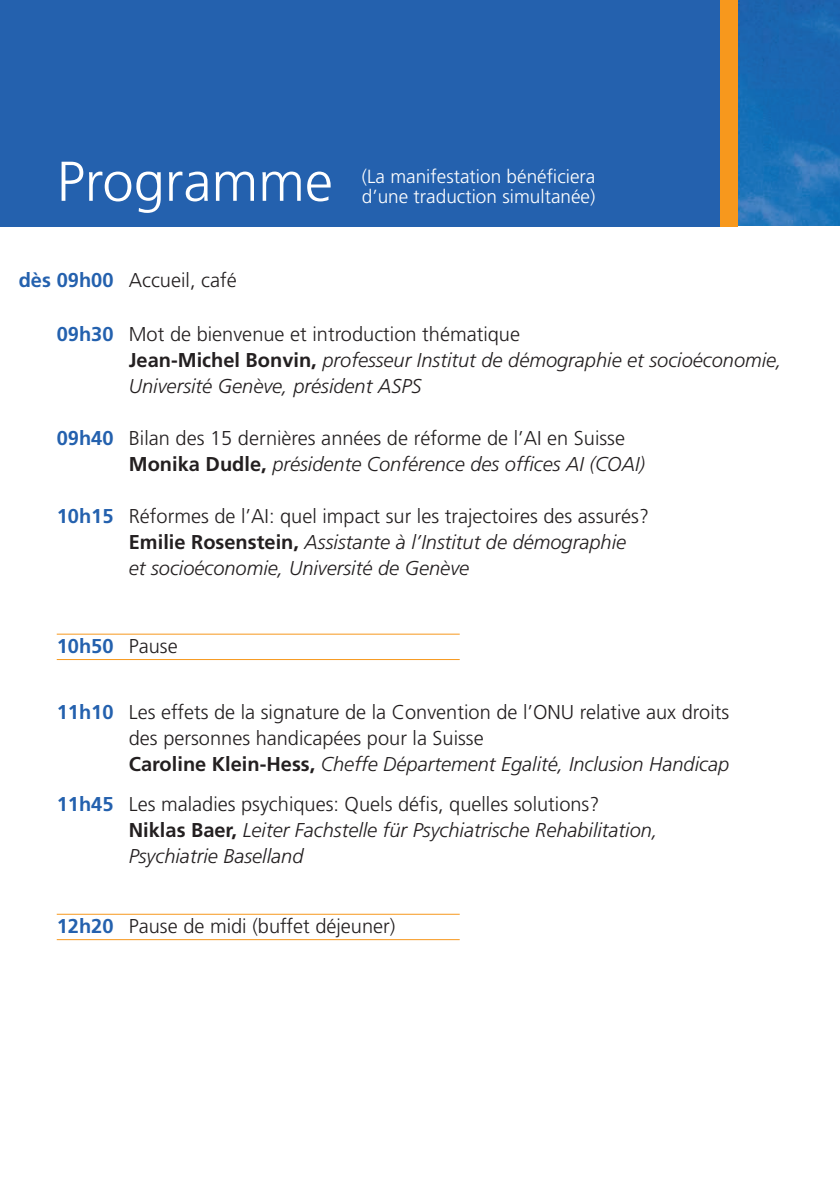
<style>
.page{position:relative;width:840px;height:1191px;background:#fff}
.page>*{position:absolute;margin:0;border:0;box-sizing:border-box;transform-origin:0 0}
.t1{font:300 56px "Frutiger";color:#fff}
.t2{font:italic 300 20px/26px "Frutiger";color:#231f20}
.t3{font:300 20px/26px "Frutiger";color:#231f20}
.t4{font:700 20px "Frutiger";color:#2461ae}
.t5{font:300 19px/20px "Frutiger";color:#fff}
.s1{font-weight:700;color:#2461ae}
.s2{font-weight:700;font-style:normal;color:#2461ae}
.s3{font-style:normal}
.s4{font-weight:700;font-style:normal}
.s5{font-weight:700}
.s6{font-style:italic}
.s7{font-weight:300;color:#231f20}
</style>
<div class="page">
<img style="left:737px;top:0;width:102px;height:227px">
<div style="left:0;top:0;width:731px;height:227px;background:#2461ae"></div>
<div style="left:720px;top:0;width:17px;height:227px;background:#f7981d"></div>
<hr style="left:57px;top:633px;width:402px;height:1px;background:#f7981d">
<hr style="left:57px;top:659px;width:402px;height:1px;background:#f7981d">
<hr style="left:57px;top:913px;width:402px;height:1px;background:#f7981d">
<hr style="left:57px;top:939px;width:402px;height:1px;background:#f7981d">
<h1 class="t1" style="left:57px;top:150px;width:277px">Programme</h1>
<p class="t5" style="left:361px;top:167px;width:235px">(La manifestation bénéficiera d’une traduction simultanée)</p>
<p class="t3" style="left:19px;top:268px;width:219px"><span class="s1">dès 09h00</span> Accueil, café</p>
<p class="t2" style="left:129px;top:321px;width:654px;text-indent:-72px"><span class="s2">09h30</span> <span class="s3">Mot de bienvenue et introduction thématique<br></span><span class="s4">Jean-Michel Bonvin,</span> professeur Institut de démographie et socioéconomie,<br>Université Genève, président ASPS</p>
<p class="t3" style="left:129px;top:426px;width:517px;text-indent:-72px"><span class="s1">09h40</span> Bilan des 15 dernières années de réforme de l’AI en Suisse<br><span class="s5">Monika Dudle,</span> <span class="s6">présidente Conférence des offices AI (COAI)</span></p>
<p class="t2" style="left:129px;top:503px;width:521px;text-indent:-72px"><span class="s2">10h15</span> <span class="s3">Réformes de l’AI: quel impact sur les trajectoires des assurés?<br></span><span class="s4">Emilie Rosenstein,</span> Assistante à l’Institut de démographie<br>et socioéconomie, Université de Genève</p>
<p class="t4" style="left:57px;top:634px;width:122px">10h50 <span class="s7">Pause</span></p>
<p class="t3" style="left:129px;top:700px;width:601px;text-indent:-72px"><span class="s1">11h10</span> Les effets de la signature de la Convention de l’ONU relative aux droits des personnes handicapées pour la Suisse<br><span class="s5">Caroline Klein-Hess,</span> <span class="s6">Cheffe Département Egalité, Inclusion Handicap</span></p>
<p class="t2" style="left:129px;top:791px;width:530px;text-indent:-72px"><span class="s2">11h45</span> <span class="s3">Les maladies psychiques: Quels défis, quelles solutions?<br></span><span class="s4">Niklas Baer,</span> Leiter Fachstelle für Psychiatrische Rehabilitation,<br>Psychiatrie Baselland</p>
<p class="t3" style="left:57px;top:914px;width:340px"><span class="s1">12h20</span> Pause de midi (buffet déjeuner)</p>
</div>
